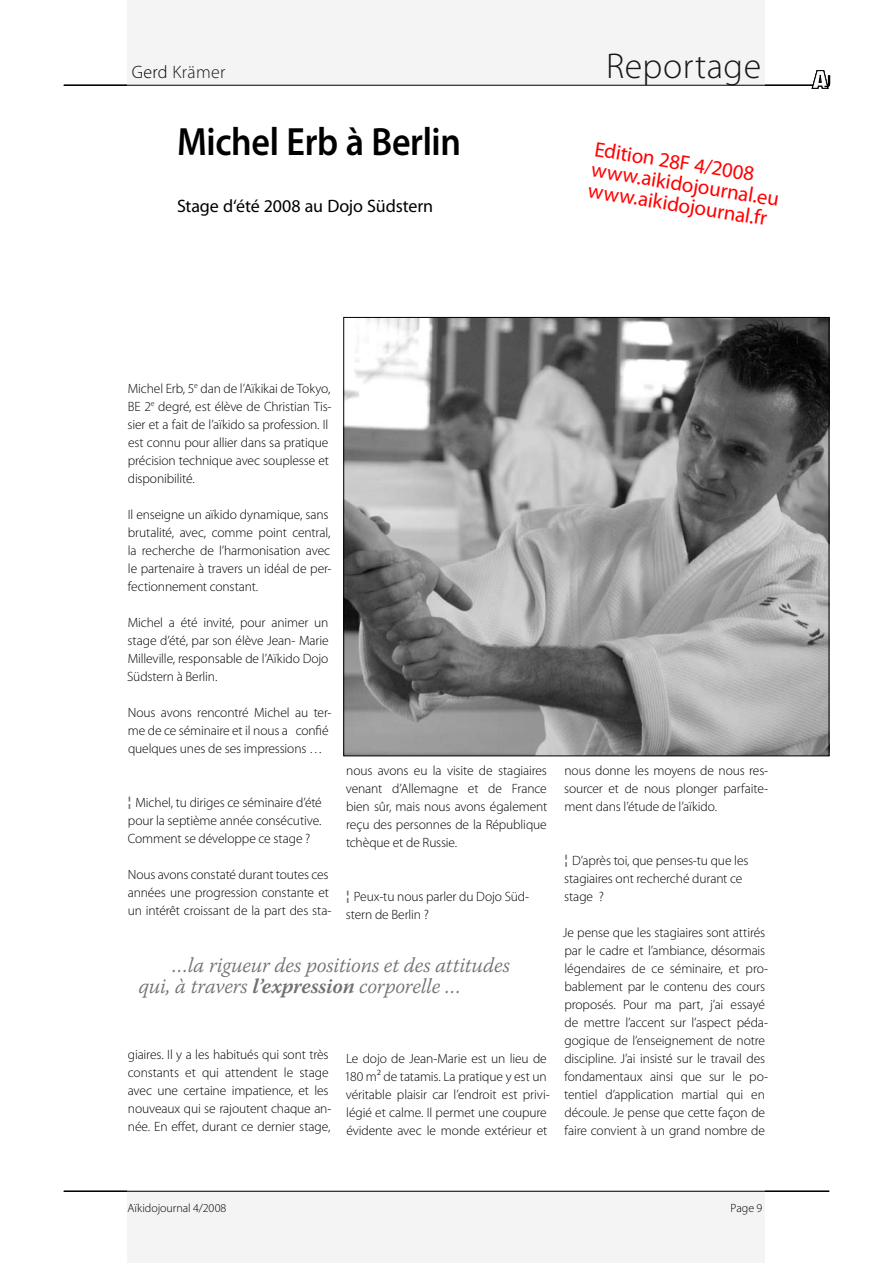
<style>
.page{position:relative;width:893px;height:1263px;background:#fff}
.page>*{position:absolute;margin:0;border:0;box-sizing:border-box;transform-origin:0 0}
.t1{font:600 39.6px "Myriad Pro";letter-spacing:-.01em;color:#000;scale:.91 1}
.t2{font:300 36px "Myriad Pro";letter-spacing:.005em;color:#000}
.t3{font:300 36px "Myriad Pro";letter-spacing:.015em;color:#1a171b}
.t4{font:italic 300 21px/21px "Warnock Pro";letter-spacing:-.01em;color:#707173}
.t5{font:21px/21px "Myriad Pro";color:#f00}
.t6{font:18px "Myriad Pro";letter-spacing:-.01em;color:#000}
.t7{font:300 18px "Myriad Pro";letter-spacing:.015em;color:#000}
.t8{font:300 18px "Myriad Pro";letter-spacing:.015em;color:#1a171b}
.t9{font:17.25px "Myriad Pro";color:#000;scale:1.06 1}
.t10{font:300 13.5px/18px "Myriad Pro";letter-spacing:-.01em;color:#000}
.t11{font:300 12px "Myriad Pro";color:#000}
.s1{color:#000}
.s2{font-family:"Lucida Sans Typewriter";font-weight:700;color:#707173}
.s3{font-weight:600}
</style>
<div class="page">
<div style="left:128px;top:0;width:637px;height:85px;background:#f4f4f5"></div>
<div style="left:128px;top:1191px;width:637px;height:72px;background:#f4f4f5"></div>
<hr style="left:64px;top:85px;width:765px;height:1px;background:#000">
<hr style="left:64px;top:1191px;width:765px;height:1px;background:#000">
<svg style="left:812px;top:71px;width:16px;height:17px"></svg>
<img style="left:346px;top:319px;width:481px;height:435px">
<h2 class="t2" style="left:550px;top:44px;width:212px">Rubrik/Thema</h2>
<h3 class="t8" style="left:132px;top:61px;width:95px"><span class="s1">Gerd</span> Krämer</h3>
<h2 class="t3" style="left:606px;top:44px;width:156px">Reportage</h2>
<h3 class="t7" style="left:132px;top:61px;width:129px">Name des Autors</h3>
<h1 class="t1" style="left:177px;top:116px;width:313px">Michel Erb à Berlin</h1>
<h3 class="t6" style="left:177px;top:195px;width:258px">Stage d‘été 2008 au Dojo Südstern</h3>
<h3 class="t5" style="left:597px;top:138px;width:191px;rotate:9deg">Edition 28F 4/2008 www.aikidojournal.eu www.aikidojournal.fr</h3>
<p class="t9" style="left:824px;top:70px;width:8px">J</p>
<p class="t10" style="left:128px;top:379px;width:206px">Michel Erb, 5<sup>e</sup> dan de l’Aïkikai de Tokyo, BE 2<sup>e</sup> degré, est élève de Christian Tis&shy;sier et a fait de l’aïkido sa profession. Il est connu pour allier dans sa pratique précision technique avec souplesse et disponibilité.</p>
<p class="t10" style="left:128px;top:505px;width:205px">Il enseigne un aïkido dynamique, sans brutalité, avec, comme point central, la recherche de l’harmonisation avec le partenaire à travers un idéal de per&shy;fectionnement constant.</p>
<p class="t10" style="left:127px;top:613px;width:203px;text-align:justify">Michel a été invité, pour animer un stage d’été, par son élève Jean- Marie Milleville, responsable de l’Aïkido Dojo Südstern à Berlin.</p>
<p class="t10" style="left:128px;top:703px;width:205px">Nous avons rencontré Michel au ter&shy;me de ce séminaire et il nous a confié quelques unes de ses impressions …</p>
<p class="t10" style="left:126px;top:793px;width:198px;text-align:justify"><span class="s2">¦</span>Michel, tu diriges ce séminaire d’été pour la septième année consécutive.<br>Comment se développe ce stage ?</p>
<p class="t10" style="left:128px;top:865px;width:205px">Nous avons constaté durant toutes ces années une progression constante et un intérêt croissant de la part des sta-</p>
<p class="t10" style="left:346px;top:761px;width:203px;text-align:justify">nous avons eu la visite de stagiaires venant d’Allemagne et de France bien sûr, mais nous avons également reçu des personnes de la République tchèque et de Russie.</p>
<p class="t10" style="left:344px;top:887px;width:187px"><span class="s2">¦</span>Peux-tu nous parler du Dojo Süd&shy;stern de Berlin ?</p>
<h3 class="t4" style="left:139px;top:954px;width:373px;text-indent:33px">…la rigueur des positions et des attitudes qui, à travers <span class="s3">l’expression</span> corporelle …</h3>
<p class="t10" style="left:128px;top:1045px;width:205px">giaires. Il y a les habitués qui sont très constants et qui attendent le stage avec une certaine impatience, et les nouveaux qui se rajoutent chaque an&shy;née. En effet, durant ce dernier stage,</p>
<p class="t10" style="left:344px;top:1049px;width:207px">Le dojo de Jean-Marie est un lieu de 180 m² de tatamis. La pratique y est un véritable plaisir car l’endroit est privi&shy;légié et calme. Il permet une coupure évidente avec le monde extérieur et</p>
<p class="t10" style="left:564px;top:761px;width:206px;text-align:justify">nous donne les moyens de nous res&shy;sourcer et de nous plonger parfaite&shy;ment dans l’étude de l’aïkido.</p>
<p class="t10" style="left:562px;top:851px;width:188px"><span class="s2">¦</span>D’après toi, que penses-tu que les stagiaires ont recherché durant ce stage ?</p>
<p class="t10" style="left:563px;top:923px;width:207px">Je pense que les stagiaires sont attirés par le cadre et l’ambiance, désormais légendaires de ce séminaire, et pro&shy;bablement par le contenu des cours proposés. Pour ma part, j’ai essayé de mettre l’accent sur l’aspect péda&shy;gogique de l’enseignement de notre discipline. J’ai insisté sur le travail des fondamentaux ainsi que sur le po&shy;tentiel d’application martial qui en découle. Je pense que cette façon de faire convient à un grand nombre de</p>
<p class="t11" style="left:128px;top:1201px;width:100px">Aïkidojournal 4/2008</p>
<p class="t11" style="left:730px;top:1201px;width:33px">Page 9</p>
</div>
